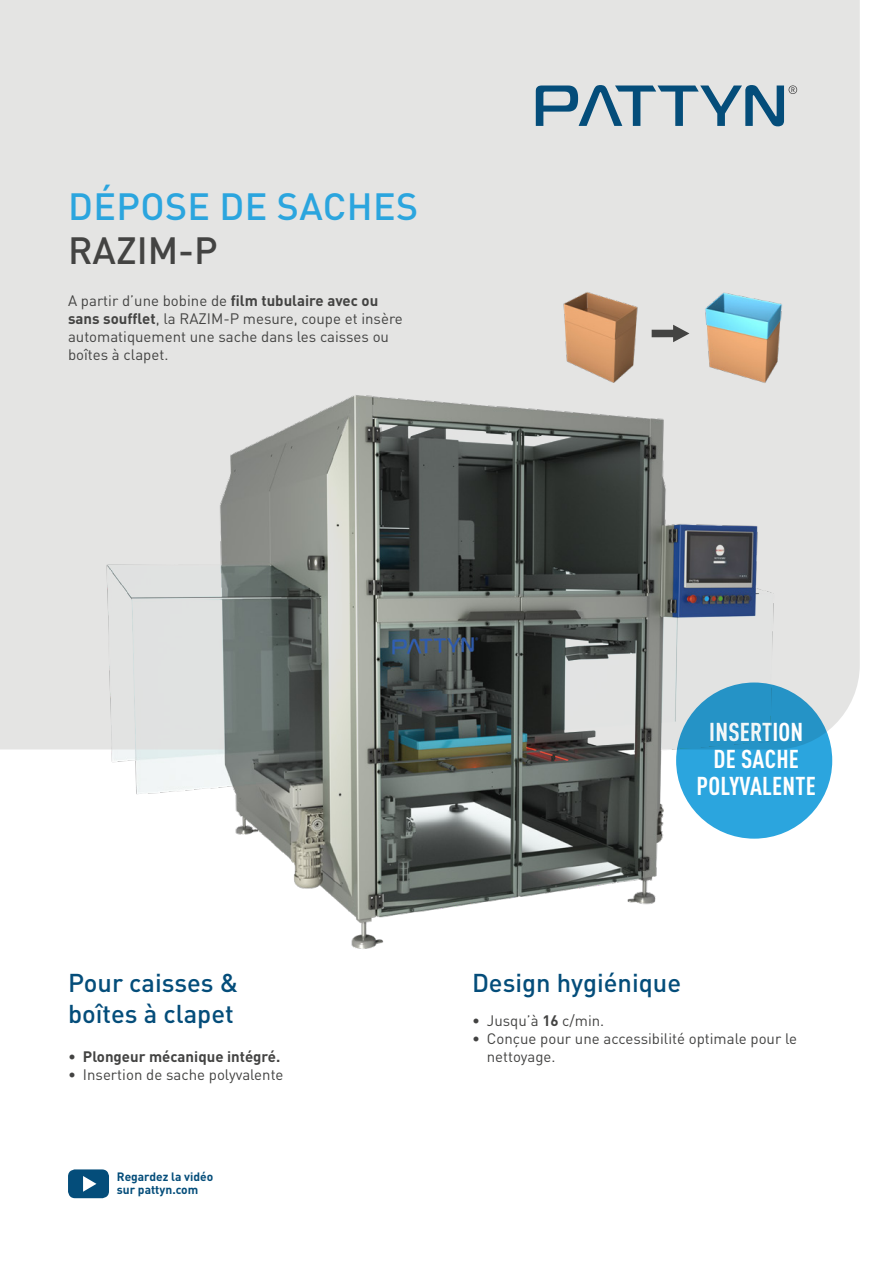
<style>
.page{position:relative;width:893px;height:1263px;background:#fff}
.page>*{position:absolute;margin:0;border:0;box-sizing:border-box;transform-origin:0 0}
.t1{font:500 37.5px "DIN Pro";letter-spacing:.01em;color:#2ba5de}
.t2{font:500 37.5px "DIN Pro";color:#434342}
.t3{font:500 25.5px "DIN Pro";color:#044d7a}
.t4{font:700 25.5px "DIN Cond";letter-spacing:.01em;color:#fff}
.Machine_description{font:15px/18px "DIN Pro";color:#434342}
.t5{font:700 15px "DIN Pro";color:#434342}
.t6{font:700 12px/13.5px "DIN Pro";color:#044d7a}
.s1{font-weight:700}
.s2{font-weight:400}
</style>
<div class="page">
<div style="left:0;top:0;width:860px;height:749px;background:#e4e4e3"></div>
<svg style="left:536px;top:85px;width:261px;height:41px;background:#94aebd"></svg>
<svg style="left:68px;top:1169px;width:41px;height:29px"></svg>
<img style="left:562px;top:291px;width:77px;height:88px">
<img style="left:704px;top:292px;width:79px;height:87px">
<svg style="left:652px;top:325px;width:37px;height:17px"></svg>
<svg style="left:676px;top:682px;width:156px;height:157px;background:#2a9fd6"></svg>
<img style="left:85px;top:379px;width:703px;height:570px">
<h1 class="t1" style="left:68px;top:181px;width:351px">DÉPOSE DE SACHES</h1>
<h1 class="t2" style="left:68px;top:225px;width:151px">RAZIM-P</h1>
<p class="Machine_description" style="left:68px;top:291px;width:336px">A partir d’une bobine de <span class="s1">film tubulaire avec ou sans soufflet</span>, la RAZIM-P mesure, coupe et insère automatiquement une sache dans les caisses ou boîtes à clapet.</p>
<p class="t3" style="left:68px;top:965px;width:172px">Pour caisses &amp;</p>
<p class="t3" style="left:68px;top:996px;width:167px">boîtes à clapet</p>
<p class="t5" style="left:68px;top:1046px;width:214px"><span class="s2">•</span> Plongeur mécanique intégré.</p>
<p class="Machine_description" style="left:68px;top:1065px;width:217px">• Insertion de sache polyvalente</p>
<p class="t6" style="left:117px;top:1169px;width:98px">Regardez la vidéo sur pattyn.com</p>
<p class="t4" style="left:709px;top:717px;width:96px">INSERTION</p>
<p class="t4" style="left:714px;top:744px;width:87px">DE SACHE</p>
<p class="t4" style="left:697px;top:771px;width:121px">POLYVALENTE</p>
<p class="t3" style="left:472px;top:965px;width:211px">Design hygiénique</p>
<p class="Machine_description" style="left:472px;top:1011px;width:134px">• Jusqu’à <span class="s1">16</span> c/min.</p>
<p class="Machine_description" style="left:487px;top:1029px;width:312px;text-indent:-15px">• Conçue pour une accessibilité optimale pour le nettoyage.</p>
</div>
